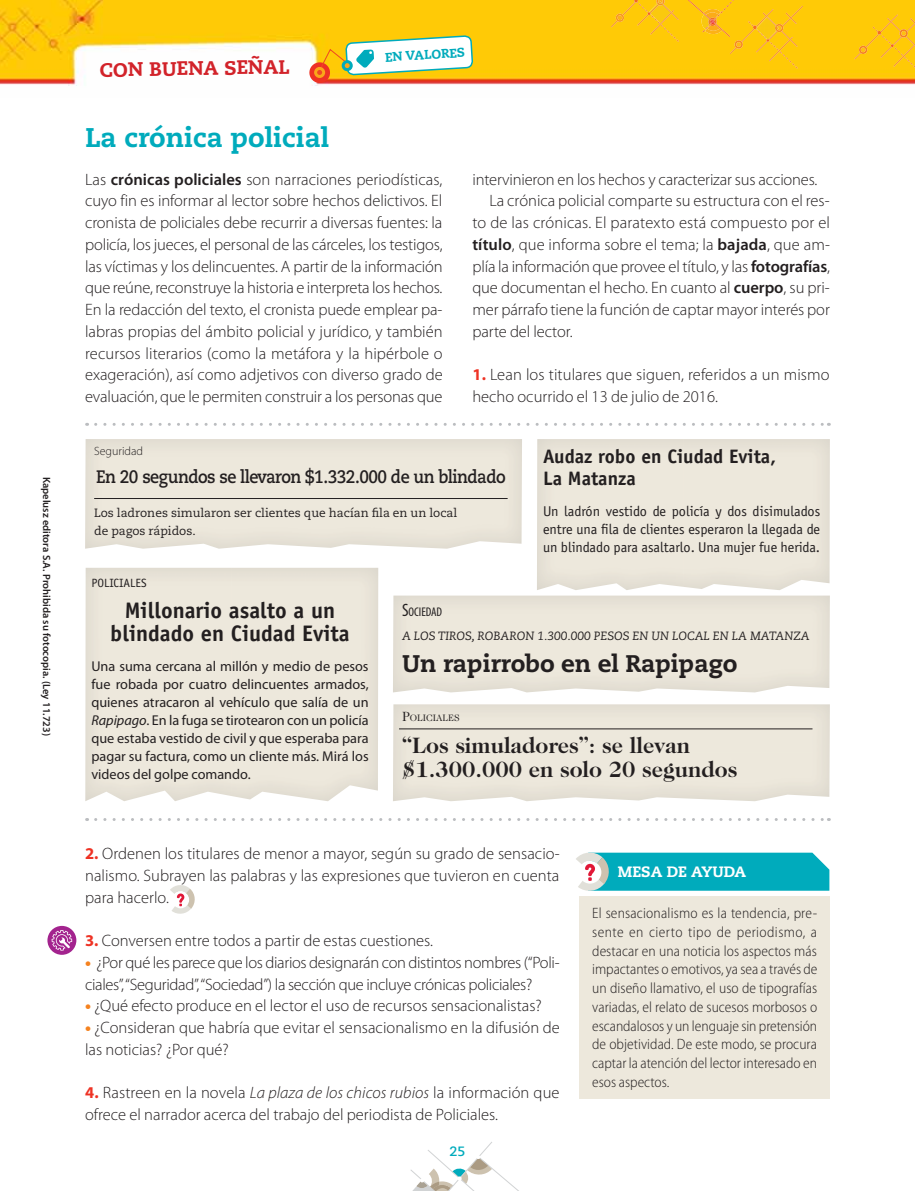
<style>
.page{position:relative;width:915px;height:1191px;background:#fff}
.page>*{position:absolute;margin:0;border:0;box-sizing:border-box;transform-origin:0 0}
.t1{font:800 27px "Caecilia LT Std";color:#00abbc}
.t2{font:800 24px "Caecilia LT Std";color:#231f20}
.t3{font:700 22.5px/24px "Caslon 224 Std";color:#231f20}
.t4{font:700 22.5px/22.5px "Officina Sans Std";color:#231f20;text-align:center}
.t5{font:700 19.5px/22.5px "Officina Sans Std";color:#231f20}
.t6{font:800 19.5px "Caecilia LT Std";color:#d2232a}
.t7{font:700 18px "Caecilia LT Std";letter-spacing:-.03em;color:#231f20;scale:.9 1}
.t8{font:300 16.5px/21.8px "Myriad Pro";color:#231f20}
.t9{font:300 16.5px/21.8px "Myriad Pro";letter-spacing:-.02em;color:#231f20}
.t10{font:300 semi-condensed 15px/18.8px "Myriad Pro";color:#231f20;text-align:justify}
.t11{font:800 15px "Caecilia LT Std";color:#fff}
.t12{font:14.25px/18px "Myriad Pro";color:#231f20;text-align:justify}
.t13{font:14.25px/18px "Officina Sans Std";color:#231f20;text-align:justify}
.t14{font:700 13.5px "Caecilia LT Std";color:#00abbc}
.t15{font:800 12.75px "Caecilia LT Std";color:#00abbc}
.t16{font:condensed 12.6px "Myriad Pro";color:#231f20}
.t17{font:12px/18px "Caecilia LT Std";color:#231f20}
.t18{font:italic 12px "Caecilia LT Std";color:#231f20}
.t19{font:12px "Officina Sans Std";color:#231f20}
.t20{font:300 12px "Myriad Pro";color:#231f20}
.t21{font:600 10.5px "Myriad Pro";color:#231f20}
.t22{font:9.45px "Caslon 224 Std";color:#231f20}
.s1{font-weight:600}
.s2{font-weight:700;color:#ee3224}
.s3{font-style:italic}
.s4{font-size:18px}
.s5{font-size:13.5px}
.s6{font-weight:900;color:#f5821f}
</style>
<div class="page">
<img style="left:0;top:0;width:914px;height:86px">
<img style="left:763px;top:52px;width:34px;height:17px">
<img style="left:729px;top:9px;width:39px;height:45px">
<img style="left:768px;top:52px;width:24px;height:9px">
<img style="left:755px;top:6px;width:47px;height:46px">
<img style="left:796px;top:13px;width:1px;height:34px">
<svg style="left:734px;top:13px;width:62px;height:36px;background:#fdc412"></svg>
<img style="left:633px;top:26px;width:45px;height:16px">
<img style="left:610px;top:0;width:28px;height:27px">
<img style="left:650px;top:26px;width:21px;height:9px">
<svg style="left:615px;top:14px;width:9px;height:8px"></svg>
<svg style="left:634px;top:0;width:44px;height:26px"></svg>
<img style="left:700px;top:14px;width:2px;height:16px">
<img style="left:704px;top:9px;width:13px;height:3px">
<img style="left:704px;top:32px;width:11px;height:2px">
<img style="left:715px;top:24px;width:15px;height:13px">
<img style="left:687px;top:0;width:17px;height:14px">
<img style="left:717px;top:0;width:17px;height:17px">
<svg style="left:702px;top:12px;width:20px;height:20px"></svg>
<img style="left:872px;top:59px;width:42px;height:9px">
<img style="left:853px;top:14px;width:44px;height:45px">
<img style="left:893px;top:58px;width:21px;height:9px">
<img style="left:880px;top:22px;width:34px;height:36px">
<svg style="left:858px;top:46px;width:9px;height:8px"></svg>
<img style="left:886px;top:18px;width:28px;height:29px">
<svg style="left:899px;top:18px;width:15px;height:19px"></svg>
<svg style="left:308px;top:35px;width:165px;height:49px"></svg>
<div style="left:343px;top:62px;width:8px;height:8px;background:#faa61a;border-radius:50%"></div>
<div style="left:341px;top:60px;width:11px;height:11px;border:3px solid #00abbc;border-radius:50%"></div>
<div style="left:315px;top:68px;width:8px;height:8px;background:#ef4723;border-radius:50%"></div>
<div style="left:314px;top:67px;width:11px;height:11px;border:3px solid #faa61a;border-radius:50%"></div>
<div style="left:47px;top:926px;width:29px;height:28px;background:#a3238e;border-radius:50%"></div>
<svg style="left:52px;top:930px;width:20px;height:20px"></svg>
<svg style="left:170px;top:885px;width:25px;height:29px"></svg>
<img style="left:85px;top:439px;width:437px;height:109px">
<img style="left:85px;top:568px;width:293px;height:233px">
<svg style="left:96px;top:423px;width:733px;height:3px"></svg>
<svg style="left:96px;top:818px;width:733px;height:3px"></svg>
<div style="left:578px;top:896px;width:251px;height:202px;background:#ede8dc"></div>
<svg style="left:576px;top:852px;width:253px;height:39px;background:#23b3c1"></svg>
<hr style="left:94px;top:498px;width:413px;height:1px;background:#231f20">
<hr style="left:399px;top:728px;width:413px;height:1px;background:#231f20">
<svg style="left:410px;top:1142px;width:108px;height:48px"></svg>
<p class="t21" style="left:51px;top:476px;width:261px;rotate:90deg">Kapelusz editora S.A. Prohibida su fotocopia. (Ley 11.723)</p>
<p class="t6" style="left:99px;top:60px;width:191px;rotate:-1deg">CON BUENA SEÑAL</p>
<h1 class="t1" style="left:85px;top:124px;width:245px">La crónica policial</h1>
<p class="t15" style="left:384px;top:51px;width:82px;rotate:-3deg">EN VALORES</p>
<p class="t8" style="left:85px;top:170px;width:359px;text-align:justify">Las <span class="s1">crónicas policiales</span> son narraciones periodísticas, cuyo fin es informar al lector sobre hechos delictivos. El cronista de policiales debe recurrir a diversas fuentes: la policía, los jueces, el personal de las cárceles, los testigos, las víctimas y los delincuentes. A partir de la información que reúne, reconstruye la historia e interpreta los hechos.<br>En la redacción del texto, el cronista puede emplear pa&shy;labras propias del ámbito policial y jurídico, y también recursos literarios (como la metáfora y la hipérbole o exageración), así como adjetivos con diverso grado de evaluación, que le permiten construir a los personas que</p>
<p class="t8" style="left:472px;top:170px;width:346px">intervinieron en los hechos y caracterizar sus acciones.</p>
<p class="t8" style="left:489px;top:192px;width:341px">La crónica policial comparte su estructura con el res-</p>
<p class="t8" style="left:472px;top:213px;width:359px">to de las crónicas. El paratexto está compuesto por el</p>
<p class="t8" style="left:472px;top:235px;width:359px"><span class="s1">título</span>, que informa sobre el tema; la <span class="s1">bajada</span>, que am-</p>
<p class="t8" style="left:472px;top:257px;width:359px">plía la información que provee el título, y las <span class="s1">fotografías</span>,</p>
<p class="t8" style="left:472px;top:279px;width:359px">que documentan el hecho. En cuanto al <span class="s1">cuerpo</span>, su pri-</p>
<p class="t8" style="left:472px;top:300px;width:359px">mer párrafo tiene la función de captar mayor interés por</p>
<p class="t8" style="left:472px;top:322px;width:102px">parte del lector.</p>
<p class="t8" style="left:472px;top:366px;width:358px"><span class="s2">1.</span> Lean los titulares que siguen, referidos a un mismo hecho ocurrido el 13 de julio de 2016.</p>
<p class="t20" style="left:94px;top:446px;width:50px">Seguridad</p>
<p class="t7" style="left:96px;top:468px;width:456px">En 20 segundos se llevaron $1.332.000 de un blindado</p>
<p class="t17" style="left:94px;top:504px;width:364px">Los ladrones simularon ser clientes que hacían fila en un local de pagos rápidos.</p>
<p class="t5" style="left:543px;top:444px;width:234px">Audaz robo en Ciudad Evita,<br>La Matanza</p>
<p class="t13" style="left:543px;top:503px;width:279px">Un ladrón vestido de policía y dos disimulados entre una fila de clientes esperaron la llegada de un blindado para asaltarlo. Una mujer fue herida.</p>
<p class="t19" style="left:91px;top:578px;width:57px">POLICIALES</p>
<h3 class="t4" style="left:110px;top:599px;width:241px">Millonario asalto a un blindado en Ciudad Evita</h3>
<p class="t12" style="left:91px;top:659px;width:279px">Una suma cercana al millón y medio de pesos fue robada por cuatro delincuentes armados, quienes atracaron al vehículo que salía de un <span class="s3">Rapipago</span>. En la fuga se tirotearon con un policía que estaba vestido de civil y que esperaba para pagar su factura, como un cliente más. Mirá los videos del golpe comando.</p>
<p class="t16" style="left:402px;top:604px;width:42px"><span class="s4">S</span>OCIEDAD</p>
<p class="t18" style="left:402px;top:628px;width:409px">A LOS TIROS, ROBARON 1.300.000 PESOS EN UN LOCAL EN LA MATANZA</p>
<h2 class="t2" style="left:402px;top:652px;width:337px">Un rapirrobo en el Rapipago</h2>
<p class="t22" style="left:402px;top:712px;width:59px"><span class="s5">P</span>OLICIALES</p>
<h3 class="t3" style="left:402px;top:734px;width:337px">“Los simuladores”: se llevan $1.300.000 en solo 20 segundos</h3>
<p class="t8" style="left:85px;top:844px;width:476px;text-align:justify"><span class="s2">2.</span> Ordenen los titulares de menor a mayor, según su grado de sensacio&shy;nalismo. Subrayen las palabras y las expresiones que tuvieron en cuenta para hacerlo.</p>
<p class="t8" style="left:85px;top:931px;width:349px"><span class="s2">3.</span> Conversen entre todos a partir de estas cuestiones.</p>
<p class="t9" style="left:85px;top:953px;width:476px"><span class="s6">•</span> ¿Por qué les parece que los diarios designarán con distintos nombres (“Poli&shy;ciales”, “Seguridad”, “Sociedad”) la sección que incluye crónicas policiales?</p>
<p class="t8" style="left:85px;top:996px;width:458px"><span class="s6">•</span> ¿Qué efecto produce en el lector el uso de recursos sensacionalistas?</p>
<p class="t8" style="left:85px;top:1018px;width:476px"><span class="s6">•</span> ¿Consideran que habría que evitar el sensacionalismo en la difusión de las noticias? ¿Por qué?</p>
<p class="t8" style="left:85px;top:1083px;width:476px"><span class="s2">4.</span> Rastreen en la novela <span class="s3">La plaza de los chicos rubios</span> la información que ofrece el narrador acerca del trabajo del periodista de Policiales.</p>
<p class="t14" style="left:449px;top:1144px;width:17px">25</p>
<p class="t11" style="left:617px;top:864px;width:130px">MESA DE AYUDA</p>
<p class="t10" style="left:592px;top:905px;width:226px">El sensacionalismo es la tendencia, pre&shy;sente en cierto tipo de periodismo, a destacar en una noticia los aspectos más impactantes o emotivos, ya sea a través de un diseño llamativo, el uso de tipografías variadas, el relato de sucesos morbosos o escandalosos y un lenguaje sin pretensión de objetividad. De este modo, se procura captar la atención del lector interesado en esos aspectos.</p>
</div>
